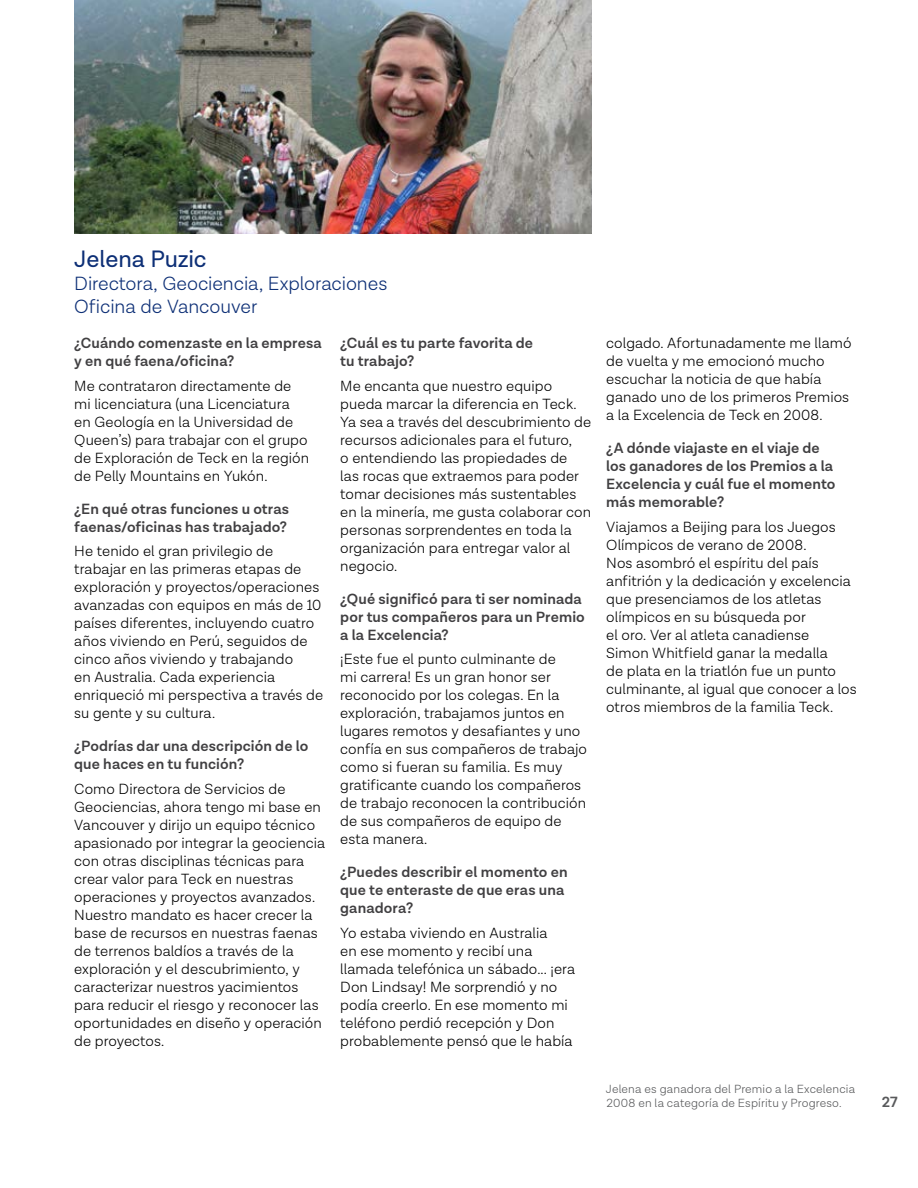
<style>
.page{position:relative;width:918px;height:1188px;background:#fff}
.page>*{position:absolute;margin:0;border:0;box-sizing:border-box;transform-origin:0 0}
.t1{font:24px "Lota Grotesque";letter-spacing:-.005em;color:#0d2f76}
.t2{font:300 19.5px/23.4px "Lota Grotesque";letter-spacing:-.005em;color:#0d2f76}
.t3{font:300 15px/18px "Lota Grotesque";letter-spacing:.005em;color:#000}
.t4{font:600 15px/18px "Lota Grotesque";letter-spacing:.01em;color:#414042}
.t5{font:600 15px "Lota Grotesque";color:#58595b}
.t6{font:300 12px/14.4px "Lota Grotesque";letter-spacing:.015em;color:#58595b}
</style>
<div class="page">
<img style="left:74px;top:0;width:517px;height:234px">
<h1 class="t1" style="left:74px;top:245px;width:134px">Jelena Puzic</h1>
<h2 class="t2" style="left:74px;top:272px;width:315px">Directora, Geociencia, Exploraciones<br>Oficina de Vancouver</h2>
<p class="t4" style="left:74px;top:334px;width:249px">¿Cuándo comenzaste en la empresa y en qué faena/oficina?</p>
<p class="t3" style="left:74px;top:377px;width:236px">Me contrataron directamente de mi licenciatura (una Licenciatura en Geología en la Universidad de<br>Queen’s) para trabajar con el grupo de Exploración de Teck en la región de Pelly Mountains en Yukón.</p>
<p class="t4" style="left:74px;top:500px;width:216px">¿En qué otras funciones u otras faenas/oficinas has trabajado?</p>
<p class="t3" style="left:74px;top:543px;width:250px">He tenido el gran privilegio de trabajar en las primeras etapas de exploración y proyectos/operaciones avanzadas con equipos en más de 10 países diferentes, incluyendo cuatro años viviendo en Perú, seguidos de cinco años viviendo y trabajando<br>en Australia. Cada experiencia enriqueció mi perspectiva a través de su gente y su cultura.</p>
<p class="t4" style="left:74px;top:738px;width:236px">¿Podrías dar una descripción de lo que haces en tu función?</p>
<p class="t3" style="left:74px;top:780px;width:252px">Como Directora de Servicios de Geociencias, ahora tengo mi base en Vancouver y dirijo un equipo técnico apasionado por integrar la geociencia con otras disciplinas técnicas para crear valor para Teck en nuestras operaciones y proyectos avanzados.<br>Nuestro mandato es hacer crecer la base de recursos en nuestras faenas de terrenos baldíos a través de la exploración y el descubrimiento, y caracterizar nuestros yacimientos para reducir el riesgo y reconocer las oportunidades en diseño y operación de proyectos.</p>
<p class="t4" style="left:340px;top:334px;width:194px">¿Cuál es tu parte favorita de tu trabajo?</p>
<p class="t3" style="left:340px;top:377px;width:252px">Me encanta que nuestro equipo pueda marcar la diferencia en Teck.<br>Ya sea a través del descubrimiento de recursos adicionales para el futuro,<br>o entendiendo las propiedades de<br>las rocas que extraemos para poder tomar decisiones más sustentables en la minería, me gusta colaborar con personas sorprendentes en toda la organización para entregar valor al negocio.</p>
<p class="t4" style="left:340px;top:590px;width:246px">¿Qué significó para ti ser nominada por tus compañeros para un Premio a la Excelencia?</p>
<p class="t3" style="left:340px;top:651px;width:248px">¡Este fue el punto culminante de<br>mi carrera! Es un gran honor ser reconocido por los colegas. En la exploración, trabajamos juntos en lugares remotos y desafiantes y uno confía en sus compañeros de trabajo como si fueran su familia. Es muy gratificante cuando los compañeros de trabajo reconocen la contribución de sus compañeros de equipo de esta manera.</p>
<p class="t4" style="left:340px;top:864px;width:229px">¿Puedes describir el momento en que te enteraste de que eras una ganadora?</p>
<p class="t3" style="left:340px;top:924px;width:236px">Yo estaba viviendo en Australia<br>en ese momento y recibí una llamada telefónica un sábado... ¡era<br>Don Lindsay! Me sorprendió y no podía creerlo. En ese momento mi teléfono perdió recepción y Don probablemente pensó que le había</p>
<p class="t3" style="left:606px;top:334px;width:247px">colgado. Afortunadamente me llamó de vuelta y me emocionó mucho escuchar la noticia de que había ganado uno de los primeros Premios a la Excelencia de Teck en 2008.</p>
<p class="t4" style="left:606px;top:439px;width:231px">¿A dónde viajaste en el viaje de los ganadores de los Premios a la<br>Excelencia y cuál fue el momento más memorable?</p>
<p class="t3" style="left:606px;top:518px;width:252px">Viajamos a Beijing para los Juegos Olímpicos de verano de 2008.<br>Nos asombró el espíritu del país anfitrión y la dedicación y excelencia que presenciamos de los atletas olímpicos en su búsqueda por<br>el oro. Ver al atleta canadiense<br>Simon Whitfield ganar la medalla<br>de plata en la triatlón fue un punto culminante, al igual que conocer a los otros miembros de la familia Teck.</p>
<p class="t6" style="left:606px;top:1082px;width:251px">Jelena es ganadora del Premio a la Excelencia<br>2008 en la categoría de Espíritu y Progreso.</p>
<p class="t5" style="left:882px;top:1093px;width:17px">27</p>
</div>
